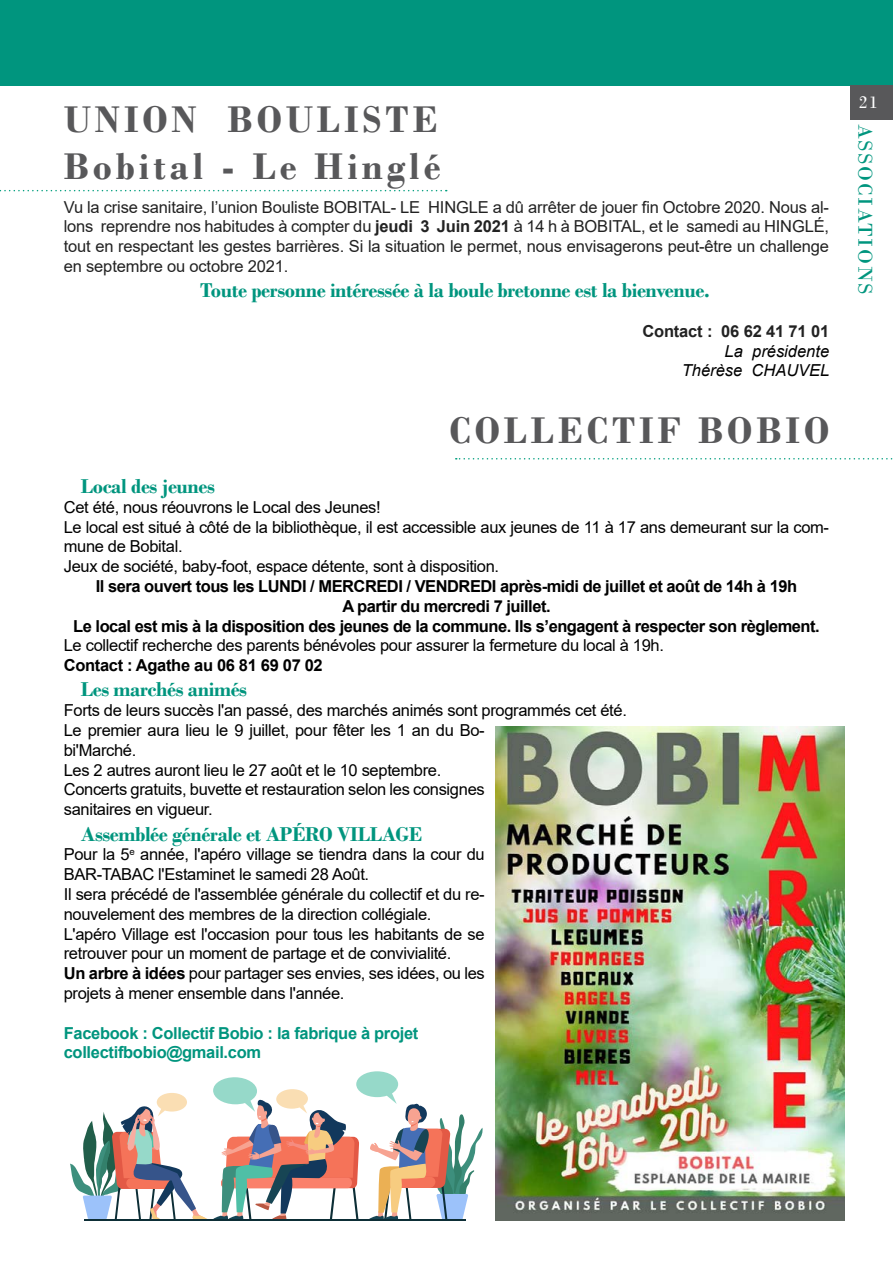
<style>
.page{position:relative;width:893px;height:1263px;background:#fff}
.page>*{position:absolute;margin:0;border:0;box-sizing:border-box;transform-origin:0 0}
.t1{font:700 39px/46.8px "Bodoni";letter-spacing:.1em;color:#58585a}
.t2{font:700 21px "Bodoni";letter-spacing:-.02em;color:#00957e}
.t3{font:21px "Bodoni";letter-spacing:.08em;color:#00957e}
.t4{font:18px "Bodoni";color:#fff}
.t5{font:16.5px/19.8px "Arial";letter-spacing:-.02em;color:#000}
.t6{font:16.5px/19.8px "Arial";letter-spacing:-.01em;color:#222;text-align:justify}
.t7{font:700 16.5px/19.8px "Arial";letter-spacing:-.03em;color:#000;text-align:center}
.t8{font:700 16.5px/19.8px "Arial";letter-spacing:-.02em;color:#00957e}
.t9{font:italic 16.5px/19.8px "Arial";color:#000;text-align:right}
.t10{font:700 16.5px "Arial";letter-spacing:-.01em;color:#222}
.s1{font-weight:700}
</style>
<div class="page">
<div style="left:0;top:0;width:893px;height:85px;background:#00957e"></div>
<svg style="left:0;top:190px;width:447px;height:1px"></svg>
<svg style="left:456px;top:458px;width:437px;height:1px"></svg>
<svg style="left:70px;top:1071px;width:413px;height:149px"></svg>
<div style="left:850px;top:85px;width:43px;height:34px;background:#58585a"></div>
<img style="left:496px;top:727px;width:348px;height:493px">
<h1 class="t1" style="left:64px;top:96px;width:378px">UNION BOULISTE<br>Bobital - Le Hinglé</h1>
<p class="t6" style="left:64px;top:197px;width:767px">Vu la crise sanitaire, l’union Bouliste BOBITAL- LE HINGLE a dû arrêter de jouer fin Octobre 2020. Nous al&shy;lons reprendre nos habitudes à compter du <span class="s1">jeudi 3 Juin 2021</span> à 14 h à BOBITAL, et le samedi au HINGLÉ, tout en respectant les gestes barrières. Si la situation le permet, nous envisagerons peut-être un challenge en septembre ou octobre 2021.</p>
<p class="t2" style="left:200px;top:278px;width:511px">Toute personne intéressée à la boule bretonne est la bienvenue.</p>
<p class="t10" style="left:642px;top:319px;width:188px">Contact : 06 62 41 71 01</p>
<p class="t9" style="left:682px;top:341px;width:149px">La présidente<br>Thérèse CHAUVEL</p>
<h1 class="t1" style="left:450px;top:406px;width:381px">COLLECTIF BOBIO</h1>
<p class="t2" style="left:81px;top:474px;width:136px">Local des jeunes</p>
<p class="t5" style="left:64px;top:497px;width:767px">Cet été, nous réouvrons le Local des Jeunes!<br>Le local est situé à côté de la bibliothèque, il est accessible aux jeunes de 11 à 17 ans demeurant sur la com&shy;mune de Bobital.<br>Jeux de société, baby-foot, espace détente, sont à disposition.</p>
<p class="t7" style="left:73px;top:576px;width:748px">Il sera ouvert tous les LUNDI / MERCREDI / VENDREDI après-midi de juillet et août de 14h à 19h<br>A partir du mercredi 7 juillet.<br>Le local est mis à la disposition des jeunes de la commune. Ils s’engagent à respecter son règlement.</p>
<p class="t5" style="left:64px;top:636px;width:602px">Le collectif recherche des parents bénévoles pour assurer la fermeture du local à 19h.</p>
<p class="t7" style="left:64px;top:656px;width:261px">Contact : Agathe au 06 81 69 07 02</p>
<p class="t2" style="left:81px;top:677px;width:168px">Les marchés animés</p>
<p class="t5" style="left:64px;top:700px;width:565px">Forts de leurs succès l'an passé, des marchés animés sont programmés cet été.<br>Le premier aura lieu le 9 juillet, pour fêter les 1 an du Bo-<br>bi'Marché.<br>Les 2 autres auront lieu le 27 août et le 10 septembre.<br>Concerts gratuits, buvette et restauration selon les consignes<br>sanitaires en vigueur.</p>
<p class="t2" style="left:81px;top:821px;width:343px">Assemblée générale et APÉRO VILLAGE</p>
<p class="t5" style="left:64px;top:844px;width:422px">Pour la 5<sup>e</sup> année, l'apéro village se tiendra dans la cour du BAR-TABAC l'Estaminet le samedi 28 Août.<br>Il sera précédé de l'assemblée générale du collectif et du re&shy;nouvelement des membres de la direction collégiale.<br>L'apéro Village est l'occasion pour tous les habitants de se retrouver pour un moment de partage et de convivialité.<br><span class="s1">Un arbre à idées</span> pour partager ses envies, ses idées, ou les projets à mener ensemble dans l'année.</p>
<p class="t8" style="left:64px;top:1023px;width:356px">Facebook : Collectif Bobio : la fabrique à projet collectifbobio@gmail.com</p>
<p class="t4" style="left:859px;top:92px;width:21px">21</p>
<p class="t3" style="left:878px;top:124px;width:172px;rotate:90deg">ASSOCIATIONS</p>
</div>
